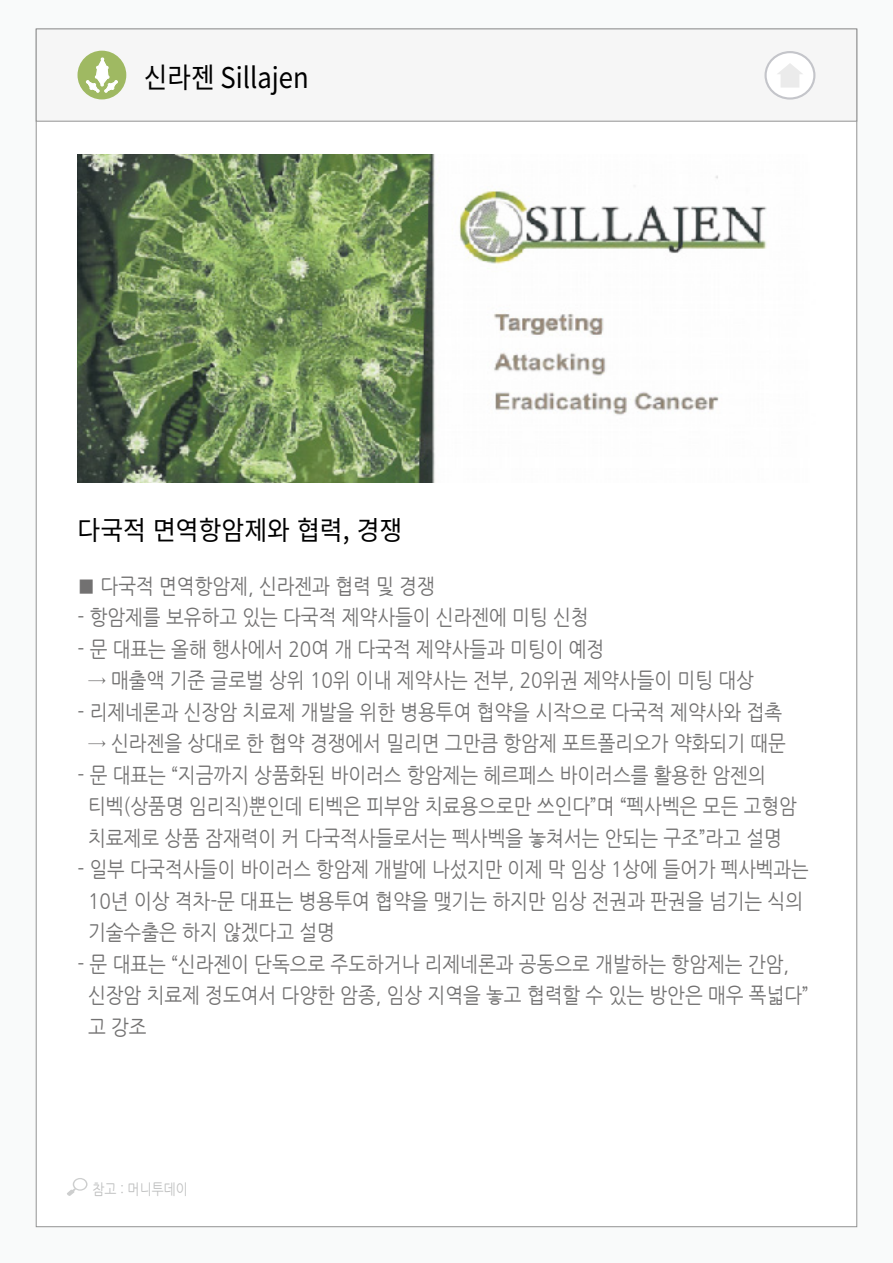
<style>
.page{position:relative;width:893px;height:1263px;background:#f9fafa}
.page>*{position:absolute;margin:0;border:0;box-sizing:border-box;transform-origin:0 0}
.t1{font:28.5px "Noto Sans CJ Kkr";color:#000;scale:.9 1}
.t2{font:26.7px "Noto Sans CJ Kkr";color:#000;scale:.93 1}
.t3{font:21px/31.5px "Nanum Gothic";color:#727171;scale:.9 1}
.t4{font:14.85px "Nanum Gothic";color:#bfc0c0;scale:.86 1}
</style>
<div class="page">
<div style="left:36px;top:29px;width:821px;height:1198px;background:#fff"></div>
<div style="left:36px;top:29px;width:821px;height:92px;background:#f6f6f6;border:1px solid #929292"></div>
<div style="left:78px;top:51px;width:48px;height:48px;background:#9fb962;border-radius:50%"></div>
<svg style="left:86px;top:56px;width:32px;height:37px"></svg>
<img style="left:78px;top:154px;width:689px;height:329px">
<svg style="left:67px;top:1178px;width:21px;height:18px"></svg>
<div style="left:766px;top:52px;width:48px;height:47px;background:#fff;border-radius:50%"></div>
<div style="left:764px;top:51px;width:51px;height:49px;border:2px solid #c4c5ca;border-radius:50%"></div>
<svg style="left:777px;top:63px;width:26px;height:25px"></svg>
<h1 class="t1" style="left:144px;top:61px;width:185px">신라젠 Sillajen</h1>
<p class="t2" style="left:78px;top:515px;width:351px">다국적 면역항암제와 협력, 경쟁</p>
<p class="t3" style="left:78px;top:571px;width:398px">■ 다국적 면역항암제, 신라젠과 협력 및 경쟁</p>
<p class="t3" style="left:78px;top:602px;width:569px">- 항암제를 보유하고 있는 다국적 제약사들이 신라젠에 미팅 신청</p>
<p class="t3" style="left:78px;top:634px;width:587px">- 문 대표는 올해 행사에서 20여 개 다국적 제약사들과 미팅이 예정</p>
<p class="t3" style="left:88px;top:665px;width:741px">→ 매출액 기준 글로벌 상위 10위 이내 제약사는 전부, 20위권 제약사들이 미팅 대상</p>
<p class="t3" style="left:78px;top:697px;width:784px">- 리제네론과 신장암 치료제 개발을 위한 병용투여 협약을 시작으로 다국적 제약사와 접촉</p>
<p class="t3" style="left:88px;top:728px;width:777px">→ 신라젠을 상대로 한 협약 경쟁에서 밀리면 그만큼 항암제 포트폴리오가 약화되기 때문</p>
<p class="t3" style="left:88px;top:760px;width:789px;text-indent:-11px">- 문 대표는 “지금까지 상품화된 바이러스 항암제는 헤르페스 바이러스를 활용한 암젠의 티벡(상품명 임리직)뿐인데 티벡은 피부암 치료용으로만 쓰인다”며 “펙사벡은 모든 고형암 치료제로 상품 잠재력이 커 다국적사들로서는 펙사벡을 놓쳐서는 안되는 구조”라고 설명</p>
<p class="t3" style="left:88px;top:854px;width:802px;text-indent:-11px">- 일부 다국적사들이 바이러스 항암제 개발에 나섰지만 이제 막 임상 1상에 들어가 펙사벡과는<br>10년 이상 격차-문 대표는 병용투여 협약을 맺기는 하지만 임상 전권과 판권을 넘기는 식의 기술수출은 하지 않겠다고 설명</p>
<p class="t3" style="left:88px;top:949px;width:802px;text-indent:-11px">- 문 대표는 “신라젠이 단독으로 주도하거나 리제네론과 공동으로 개발하는 항암제는 간암, 신장암 치료제 정도여서 다양한 암종, 임상 지역을 놓고 협력할 수 있는 방안은 매우 폭넓다” 고 강조</p>
<p class="t4" style="left:93px;top:1182px;width:112px">참고 : 머니투데이</p>
</div>
